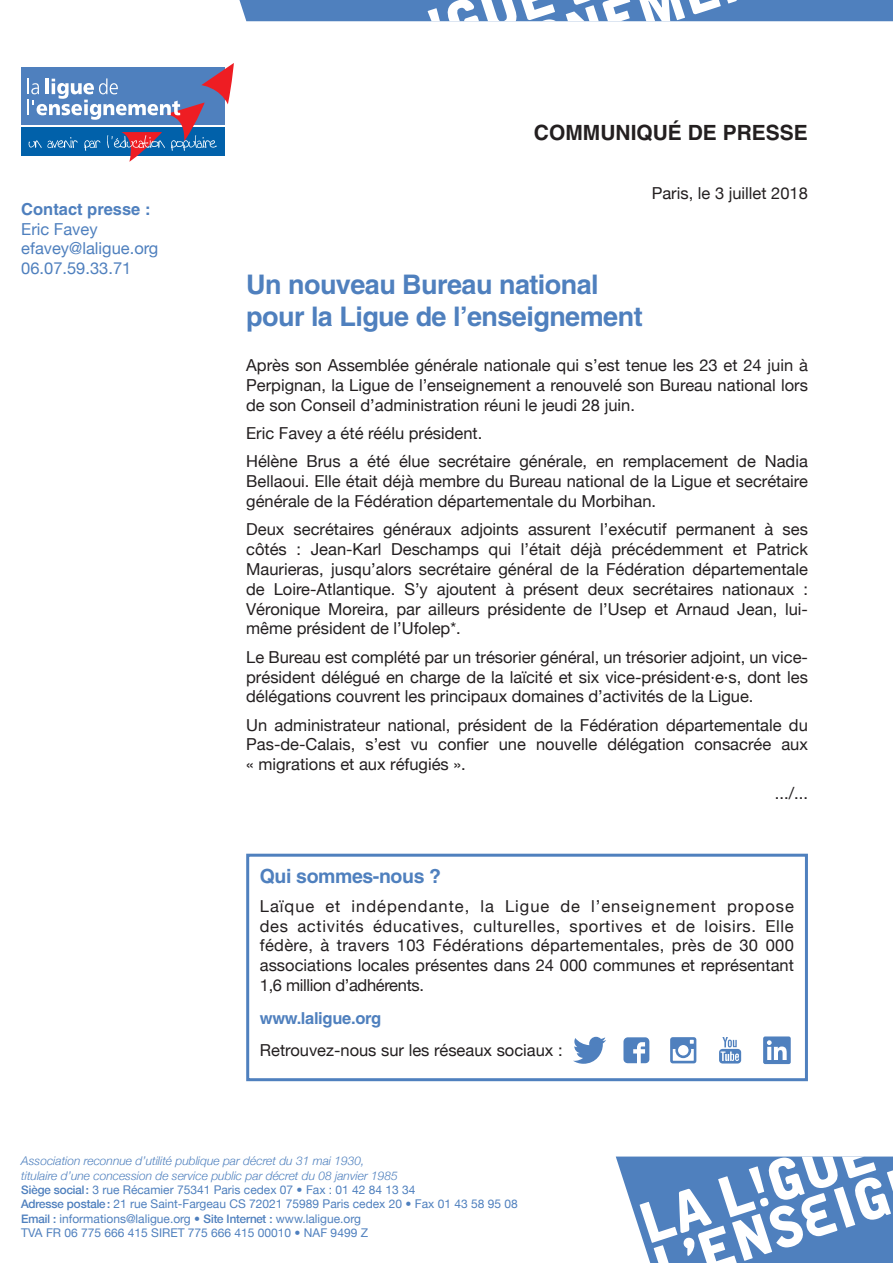
<style>
.page{position:relative;width:893px;height:1263px;background:#fff}
.page>*{position:absolute;margin:0;border:0;box-sizing:border-box;transform-origin:0 0}
.t1{font:700 27px "Helvetica";letter-spacing:-.02em;color:#4f80be}
.texte{font:700 21px "Helvetica";color:#231f20}
.t2{font:700 19.5px "Helvetica";letter-spacing:-.02em;color:#4f80be}
._06_TEXTE_courant{font:16.5px/19.8px "Helvetica Neue";color:#231f20;text-align:justify}
.t3{font:16.5px "Helvetica Neue";color:#4f80be}
.texte-2{font:16.5px "Helvetica Neue";color:#231f20}
.t4{font:700 16.5px "Helvetica";letter-spacing:-.02em;color:#4f80be}
.t5{font:700 16.5px "Helvetica";color:#4f80be}
.t6{font:12px/14.4px "Helvetica Neue";color:#4f80be}
.s1{font-weight:300;font-style:italic}
.s2{font-family:"Helvetica";font-weight:500}
</style>
<div class="page">
<svg style="left:616px;top:1156px;width:277px;height:107px"></svg>
<svg style="left:239px;top:0;width:654px;height:21px"></svg>
<div style="left:21px;top:67px;width:204px;height:58px;background:#4f80be"></div>
<div style="left:21px;top:127px;width:204px;height:29px;background:#0161aa"></div>
<svg style="left:28px;top:63px;width:206px;height:99px"></svg>
<div style="left:246px;top:854px;width:562px;height:227px;border:3px solid #4f80be"></div>
<svg style="left:573px;top:1037px;width:33px;height:27px"></svg>
<svg style="left:623px;top:1037px;width:26px;height:26px"></svg>
<svg style="left:719px;top:1037px;width:22px;height:26px"></svg>
<svg style="left:670px;top:1037px;width:26px;height:26px"></svg>
<div style="left:763px;top:1036px;width:28px;height:28px;background:#4f80be;border-radius:2px"></div>
<svg style="left:767px;top:1040px;width:20px;height:20px"></svg>
<p class="t5" style="left:21px;top:199px;width:131px">Contact presse :</p>
<p class="t3" style="left:21px;top:215px;width:78px">Eric Favey</p>
<p class="t3" style="left:21px;top:234px;width:139px">efavey@laligue.org</p>
<p class="t3" style="left:21px;top:254px;width:112px">06.07.59.33.71</p>
<p class="texte" style="left:534px;top:119px;width:275px">COMMUNIQUÉ DE PRESSE</p>
<p class="texte-2" style="left:652px;top:179px;width:158px">Paris, le 3 juillet 2018</p>
<p class="t1" style="left:246px;top:268px;width:354px">Un nouveau Bureau national</p>
<p class="t1" style="left:246px;top:300px;width:398px">pour la Ligue de l’enseignement</p>
<p class="_06_TEXTE_courant" style="left:246px;top:354px;width:563px">Après son Assemblée générale nationale qui s’est tenue les 23 et 24 juin à Perpignan, la Ligue de l’enseignement a renouvelé son Bureau national lors de son Conseil d’administration réuni le jeudi 28 juin.</p>
<p class="_06_TEXTE_courant" style="left:246px;top:422px;width:238px">Eric Favey a été réélu président.</p>
<p class="_06_TEXTE_courant" style="left:246px;top:450px;width:563px">Hélène Brus a été élue secrétaire générale, en remplacement de Nadia Bellaoui. Elle était déjà membre du Bureau national de la Ligue et secrétaire générale de la Fédération départementale du Morbihan.</p>
<p class="_06_TEXTE_courant" style="left:246px;top:518px;width:563px">Deux secrétaires généraux adjoints assurent l’exécutif permanent à ses côtés : Jean-Karl Deschamps qui l’était déjà précédemment et Patrick Maurieras, jusqu’alors secrétaire général de la Fédération départementale de Loire-Atlantique. S’y ajoutent à présent deux secrétaires nationaux :<br>Véronique Moreira, par ailleurs présidente de l’Usep et Arnaud Jean, lui&shy;même président de l’Ufolep*.</p>
<p class="_06_TEXTE_courant" style="left:246px;top:646px;width:563px">Le Bureau est complété par un trésorier général, un trésorier adjoint, un vice&shy;président délégué en charge de la laïcité et six vice-président·e·s, dont les délégations couvrent les principaux domaines d’activités de la Ligue.</p>
<p class="_06_TEXTE_courant" style="left:246px;top:714px;width:563px">Un administrateur national, président de la Fédération départementale du Pas-de-Calais, s’est vu confier une nouvelle délégation consacrée aux « migrations et aux réfugiés ».</p>
<p class="_06_TEXTE_courant" style="left:775px;top:781px;width:35px">.../...</p>
<p class="t2" style="left:260px;top:865px;width:183px">Qui sommes-nous ?</p>
<p class="_06_TEXTE_courant" style="left:260px;top:895px;width:536px">Laïque et indépendante, la Ligue de l’enseignement propose des activités éducatives, culturelles, sportives et de loisirs. Elle fédère, à travers 103 Fédérations départementales, près de 30 000 associations locales présentes dans 24 000 communes et représentant 1,6 million d’adhérents.</p>
<p class="t4" style="left:260px;top:1008px;width:123px">www.laligue.org</p>
<p class="_06_TEXTE_courant" style="left:260px;top:1039px;width:304px">Retrouvez-nous sur les réseaux sociaux :</p>
<p class="t6" style="left:21px;top:1153px;width:498px"><span class="s1">Association reconnue d’utilité publique par décret du 31 mai 1930,<br>titulaire d’une concession de service public par décret du 08 janvier 1985<br></span><span class="s2">Siège social:</span> 3 rue Récamier 75341 Paris cedex 07 • Fax : 01 42 84 13 34<br><span class="s2">Adresse postale:</span> 21 rue Saint-Fargeau CS 72021 75989 Paris cedex 20 • Fax 01 43 58 95 08<br><span class="s2">Email :</span> informations@laligue.org • <span class="s2">Site Internet :</span> www.laligue.org<br>TVA FR 06 775 666 415 SIRET 775 666 415 00010 • NAF 9499 Z</p>
</div>
